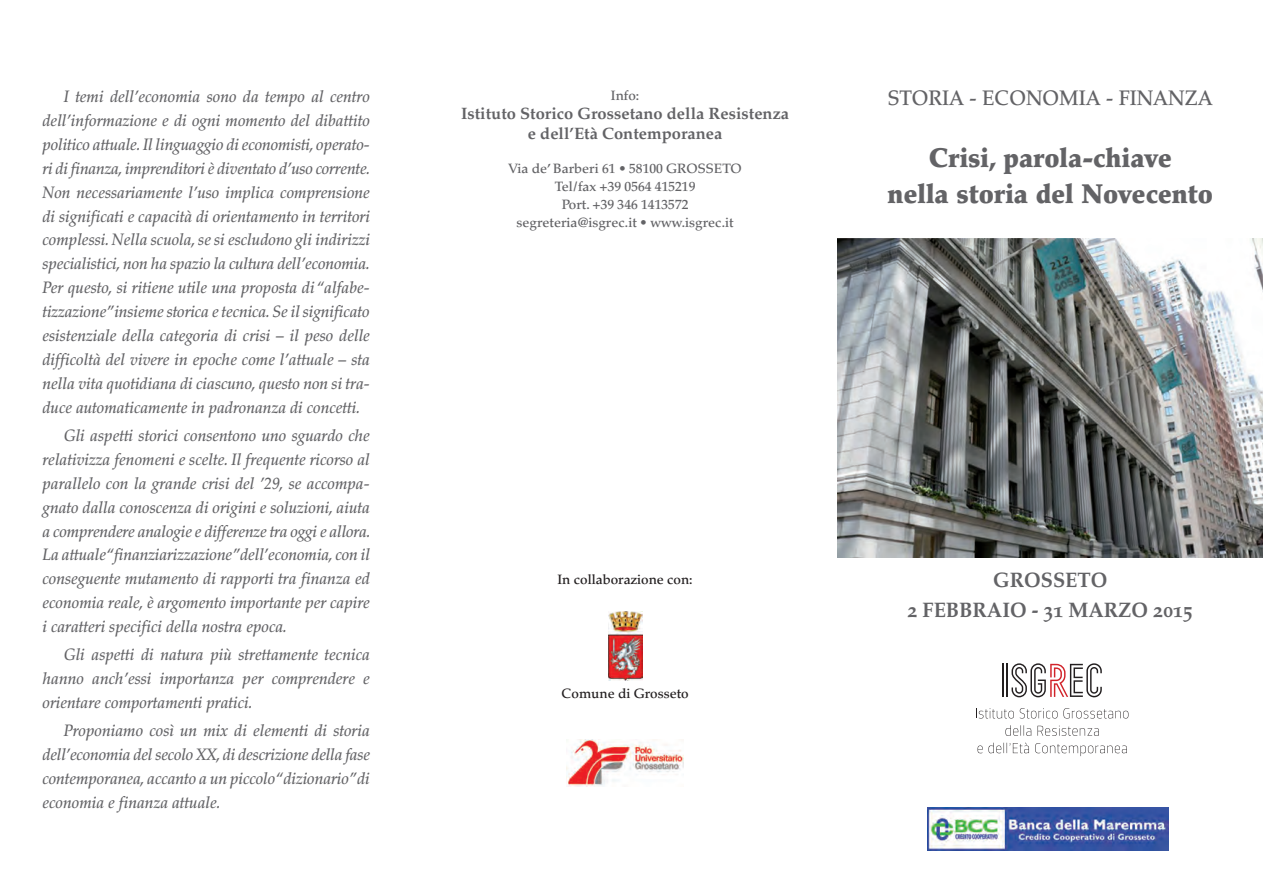
<style>
.page{position:relative;width:1263px;height:893px;background:#fff}
.page>*{position:absolute;margin:0;border:0;box-sizing:border-box;transform-origin:0 0}
.t1{font:900 27px "Palatino";color:#636366;scale:.95 1}
.t2{font:21px "Palatino Bold Os F";color:#636366;scale:.95 1}
.t3{font:500 21px "Palatino";color:#636366;scale:.95 1}
.t4{font:italic 500 16.5px/23.9px "Palatino";color:#636366;text-align:justify;scale:.95 1}
.t5{font:16.5px "Palatino Bold Os F";color:#636366}
.t6{font:500 13.5px "Palatino";color:#636366}
.t7{font:500 13.5px "Palatino";color:#231f20}
</style>
<div class="page">
<img style="left:608px;top:611px;width:34px;height:69px">
<img style="left:567px;top:739px;width:116px;height:48px">
<img style="left:838px;top:238px;width:425px;height:320px">
<img style="left:927px;top:807px;width:241px;height:43px">
<hr style="left:1006px;top:664px;width:2px;height:33px;background:#231f20">
<hr style="left:1003px;top:664px;width:1px;height:33px;background:#231f20">
<svg style="left:1011px;top:663px;width:91px;height:34px"></svg>
<svg style="left:976px;top:708px;width:38px;height:10px"></svg>
<svg style="left:1020px;top:708px;width:37px;height:10px"></svg>
<svg style="left:1063px;top:708px;width:65px;height:10px"></svg>
<svg style="left:1005px;top:725px;width:26px;height:11px"></svg>
<svg style="left:1037px;top:726px;width:62px;height:10px"></svg>
<svg style="left:977px;top:742px;width:52px;height:11px"></svg>
<svg style="left:1035px;top:743px;width:92px;height:13px"></svg>
<p class="t4" style="left:43px;top:85px;width:347px;text-indent:21px">I temi dell’economia sono da tempo al centro dell’informazione e di ogni momento del dibattito politico attuale. Il linguaggio di economisti, operato&shy;ri di finanza, imprenditori è diventato d’uso corrente.<br>Non necessariamente l’uso implica comprensione di significati e capacità di orientamento in territori complessi. Nella scuola, se si escludono gli indirizzi specialistici, non ha spazio la cultura dell’economia.<br>Per questo, si ritiene utile una proposta di “alfabe&shy;tizzazione”insieme storica e tecnica. Se il significato esistenziale della categoria di crisi – il peso delle difficoltà del vivere in epoche come l’attuale – sta nella vita quotidiana di ciascuno, questo non si tra&shy;duce automaticamente in padronanza di concetti.</p>
<p class="t4" style="left:43px;top:424px;width:347px;text-indent:21px">Gli aspetti storici consentono uno sguardo che relativizza fenomeni e scelte. Il frequente ricorso al parallelo con la grande crisi del ’29, se accompa&shy;gnato dalla conoscenza di origini e soluzioni, aiuta a comprendere analogie e differenze tra oggi e allora.<br>La attuale “finanziarizzazione”dell’economia, con il conseguente mutamento di rapporti tra finanza ed economia reale, è argomento importante per capire i caratteri specifici della nostra epoca.</p>
<p class="t4" style="left:43px;top:643px;width:346px;text-indent:21px">Gli aspetti di natura più strettamente tecnica hanno anch’essi importanza per comprendere e orientare comportamenti pratici.</p>
<p class="t4" style="left:43px;top:719px;width:346px;text-indent:21px">Proponiamo così un mix di elementi di storia dell’economia del secolo XX, di descrizione della fase contemporanea, accanto a un piccolo “dizionario”di economia e finanza attuale.</p>
<p class="t6" style="left:611px;top:87px;width:30px">Info:</p>
<p class="t5" style="left:461px;top:104px;width:330px">Istituto Storico Grossetano della Resistenza</p>
<p class="t5" style="left:528px;top:124px;width:196px">e dell’Età Contemporanea</p>
<p class="t6" style="left:508px;top:161px;width:235px">Via de’ Barberi 61 • 58100 GROSSETO</p>
<p class="t6" style="left:555px;top:179px;width:142px">Tel/fax +39 0564 415219</p>
<p class="t6" style="left:562px;top:197px;width:128px">Port. +39 346 1413572</p>
<p class="t6" style="left:517px;top:215px;width:218px">segreteria@isgrec.it • www.isgrec.it</p>
<p class="t7" style="left:557px;top:572px;width:137px">In collaborazione con:</p>
<p class="t7" style="left:561px;top:685px;width:129px">Comune di Grosseto</p>
<p class="t3" style="left:888px;top:86px;width:344px">STORIA - ECONOMIA - FINANZA</p>
<p class="t1" style="left:929px;top:141px;width:257px">Crisi, parola-chiave</p>
<p class="t1" style="left:887px;top:177px;width:344px">nella storia del Novecento</p>
<p class="t2" style="left:993px;top:568px;width:122px">GROSSETO</p>
<p class="t2" style="left:908px;top:598px;width:302px">2 FEBBRAIO - 31 MARZO 2015</p>
</div>
